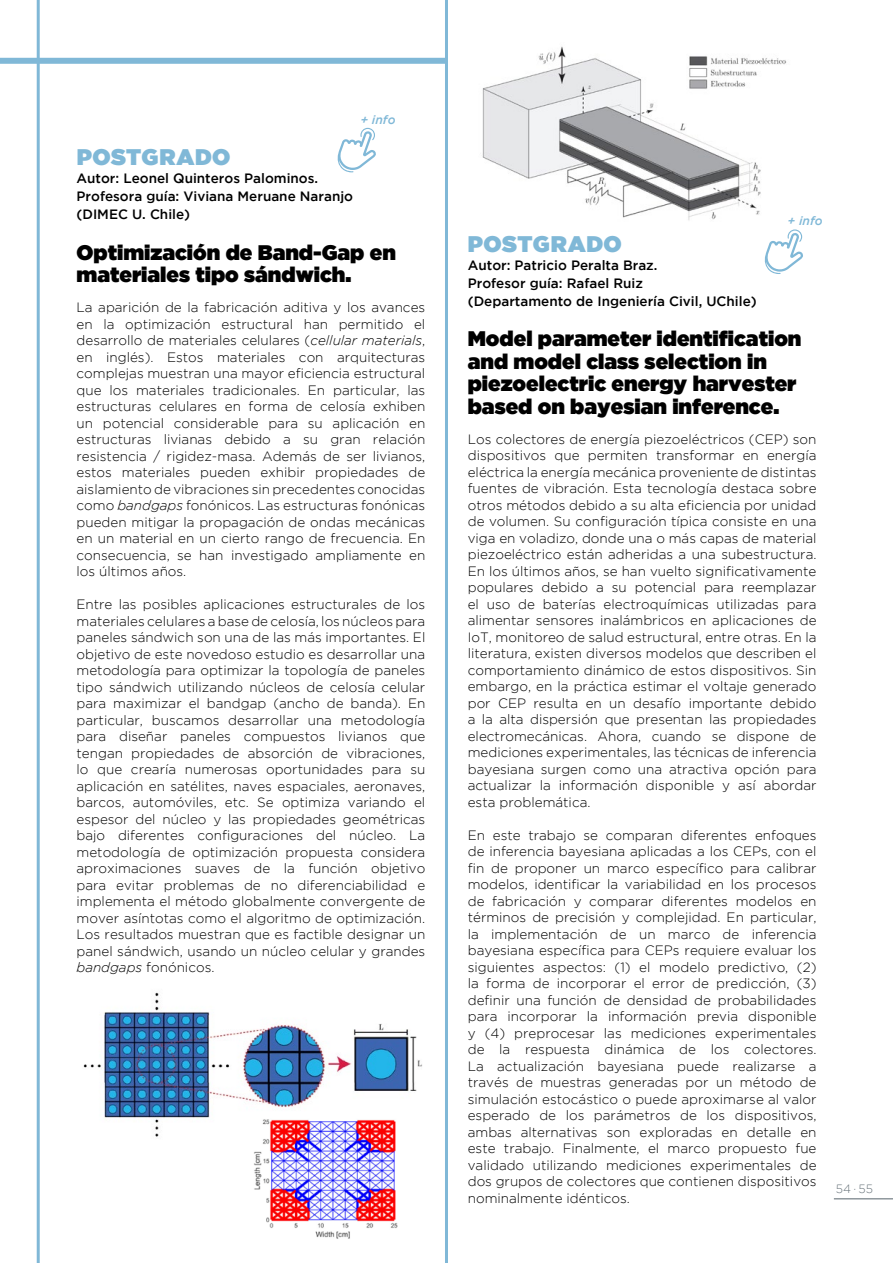
<style>
.page{position:relative;width:893px;height:1263px;background:#fff}
.page>*{position:absolute;margin:0;border:0;box-sizing:border-box;transform-origin:0 0}
.t1{font:22.5px "Gotham Ultra";letter-spacing:.02em;color:#80b8d7}
.t2{font:21px/22.5px "Gotham Ultra";color:#000}
.t3{font:300 13.5px/16.5px "Gotham";color:#000;text-align:justify}
.t4{font:500 13.5px/18px "Gotham";color:#000}
.t5{font:italic 500 12.15px "Gotham";color:#80b8d7}
.t6{font:300 12px "Gotham";color:#6a757c}
.s1{font-style:italic}
</style>
<div class="page">
<hr style="left:834px;top:1198px;width:59px;height:1px;background:#6a757c">
<div style="left:0;top:58px;width:448px;height:6px;background:#80b8d7"></div>
<hr style="left:37px;top:0;width:3px;height:1263px;background:#80b8d7">
<hr style="left:445px;top:0;width:3px;height:1263px;background:#80b8d7">
<svg style="left:337px;top:128px;width:39px;height:44px"></svg>
<img style="left:83px;top:992px;width:339px;height:145px">
<img style="left:254px;top:1117px;width:145px;height:122px">
<img style="left:482px;top:46px;width:305px;height:174px">
<svg style="left:764px;top:229px;width:39px;height:45px"></svg>
<p class="t5" style="left:360px;top:112px;width:37px">+ info</p>
<h1 class="t1" style="left:77px;top:144px;width:155px">POSTGRADO</h1>
<p class="t4" style="left:77px;top:169px;width:278px">Autor: Leonel Quinteros Palominos.<br>Profesora guía: Viviana Meruane Naranjo (DIMEC U. Chile)</p>
<h2 class="t2" style="left:77px;top:241px;width:321px">Optimización de Band-Gap en materiales tipo sándwich.</h2>
<p class="t3" style="left:77px;top:299px;width:350px">La aparición de la fabricación aditiva y los avances en la optimización estructural han permitido el desarrollo de materiales celulares (<span class="s1">cellular materials</span>, en inglés). Estos materiales con arquitecturas complejas muestran una mayor eficiencia estructural que los materiales tradicionales. En particular, las estructuras celulares en forma de celosía exhiben un potencial considerable para su aplicación en estructuras livianas debido a su gran relación resistencia / rigidez-masa. Además de ser livianos, estos materiales pueden exhibir propiedades de aislamiento de vibraciones sin precedentes conocidas como <span class="s1">bandgaps</span> fonónicos. Las estructuras fonónicas pueden mitigar la propagación de ondas mecánicas en un material en un cierto rango de frecuencia. En consecuencia, se han investigado ampliamente en los últimos años.</p>
<p class="t3" style="left:77px;top:596px;width:350px">Entre las posibles aplicaciones estructurales de los materiales celulares a base de celosía, los núcleos para paneles sándwich son una de las más importantes. El objetivo de este novedoso estudio es desarrollar una metodología para optimizar la topología de paneles tipo sándwich utilizando núcleos de celosía celular para maximizar el bandgap (ancho de banda). En particular, buscamos desarrollar una metodología para diseñar paneles compuestos livianos que tengan propiedades de absorción de vibraciones, lo que crearía numerosas oportunidades para su aplicación en satélites, naves espaciales, aeronaves, barcos, automóviles, etc. Se optimiza variando el espesor del núcleo y las propiedades geométricas bajo diferentes configuraciones del núcleo. La metodología de optimización propuesta considera aproximaciones suaves de la función objetivo para evitar problemas de no diferenciabilidad e implementa el método globalmente convergente de mover asíntotas como el algoritmo de optimización.<br>Los resultados muestran que es factible designar un panel sándwich, usando un núcleo celular y grandes <span class="s1">bandgaps</span> fonónicos.</p>
<p class="t5" style="left:787px;top:214px;width:37px">+ info</p>
<h1 class="t1" style="left:468px;top:231px;width:155px">POSTGRADO</h1>
<p class="t4" style="left:468px;top:256px;width:290px">Autor: Patricio Peralta Braz.<br>Profesor guía: Rafael Ruiz<br>(Departamento de Ingeniería Civil, UChile)</p>
<h2 class="t2" style="left:468px;top:327px;width:335px">Model parameter identification and model class selection in piezoelectric energy harvester based on bayesian inference.</h2>
<p class="t3" style="left:468px;top:431px;width:350px">Los colectores de energía piezoeléctricos (CEP) son dispositivos que permiten transformar en energía eléctrica la energía mecánica proveniente de distintas fuentes de vibración. Esta tecnología destaca sobre otros métodos debido a su alta eficiencia por unidad de volumen. Su configuración típica consiste en una viga en voladizo, donde una o más capas de material piezoeléctrico están adheridas a una subestructura.<br>En los últimos años, se han vuelto significativamente populares debido a su potencial para reemplazar el uso de baterías electroquímicas utilizadas para alimentar sensores inalámbricos en aplicaciones de IoT, monitoreo de salud estructural, entre otras. En la literatura, existen diversos modelos que describen el comportamiento dinámico de estos dispositivos. Sin embargo, en la práctica estimar el voltaje generado por CEP resulta en un desafío importante debido a la alta dispersión que presentan las propiedades electromecánicas. Ahora, cuando se dispone de mediciones experimentales, las técnicas de inferencia bayesiana surgen como una atractiva opción para actualizar la información disponible y así abordar esta problemática.</p>
<p class="t3" style="left:468px;top:826px;width:350px">En este trabajo se comparan diferentes enfoques de inferencia bayesiana aplicadas a los CEPs, con el fin de proponer un marco específico para calibrar modelos, identificar la variabilidad en los procesos de fabricación y comparar diferentes modelos en términos de precisión y complejidad. En particular, la implementación de un marco de inferencia bayesiana específica para CEPs requiere evaluar los siguientes aspectos: (1) el modelo predictivo, (2) la forma de incorporar el error de predicción, (3) definir una función de densidad de probabilidades para incorporar la información previa disponible y (4) preprocesar las mediciones experimentales de la respuesta dinámica de los colectores.<br>La actualización bayesiana puede realizarse a través de muestras generadas por un método de simulación estocástico o puede aproximarse al valor esperado de los parámetros de los dispositivos, ambas alternativas son exploradas en detalle en este trabajo. Finalmente, el marco propuesto fue validado utilizando mediciones experimentales de dos grupos de colectores que contienen dispositivos nominalmente idénticos.</p>
<p class="t6" style="left:836px;top:1182px;width:39px">54·55</p>
</div>
